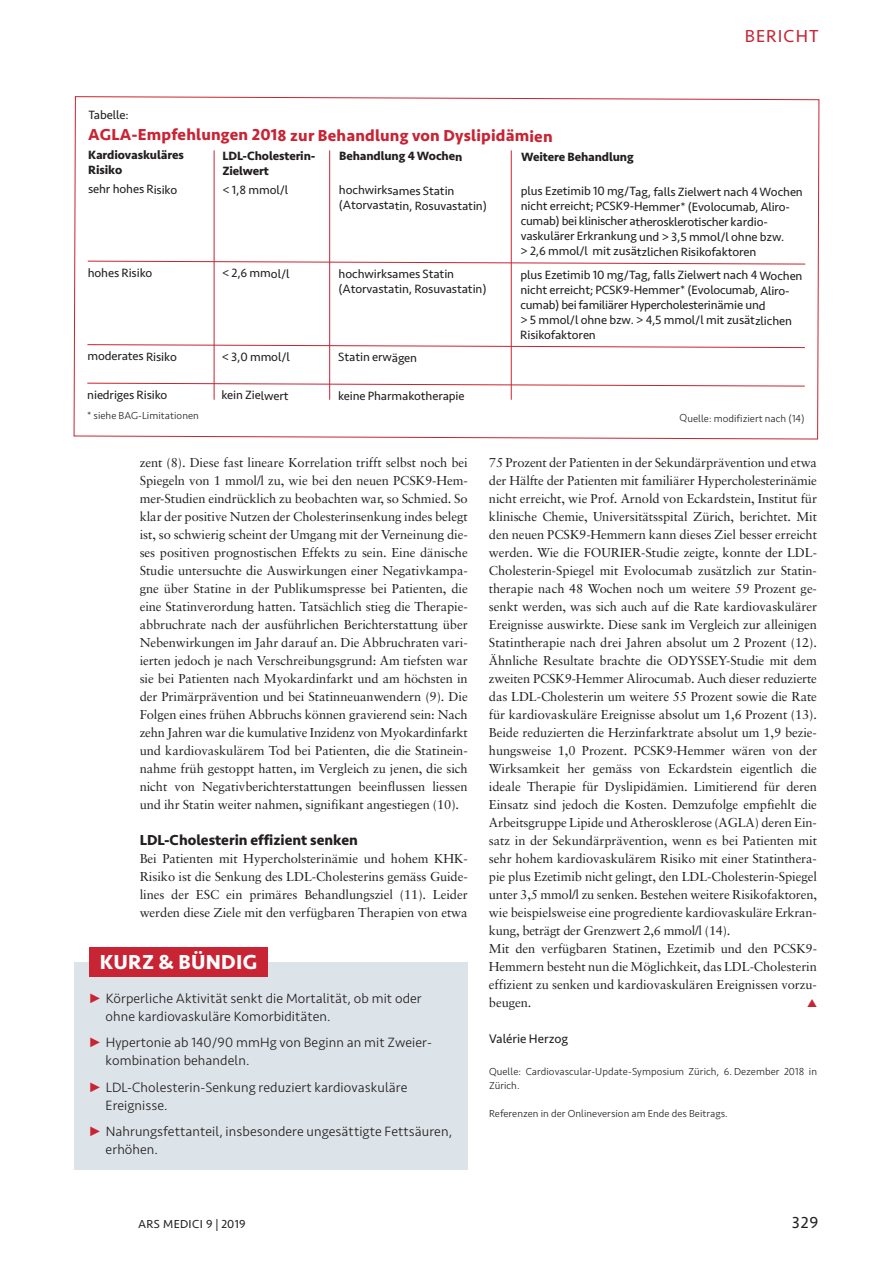
<style>
.page{position:relative;width:893px;height:1263px;background:#fff}
.page>*{position:absolute;margin:0;border:0;box-sizing:border-box;transform-origin:0 0}
.t1{font:700 21px "Seravek";letter-spacing:.01em;color:#fff}
.t2{font:18px "Seravek";letter-spacing:.06em;color:#c82434}
.t3{font:700 16.5px "Seravek";letter-spacing:.005em;color:#c82434}
.t4{font:16.5px "Seravek";color:#231f20}
.t5{font:700 15px "Seravek";color:#231f20}
.t6{font:300 13.95px/18px "Seravek";letter-spacing:.005em;color:#231f20}
.t7{font:12.9px/18px "Sabon";letter-spacing:-.005em;color:#231f20;text-align:justify}
.t8{font:12.9px "Seravek";color:#231f20}
.t9{font:12.45px/15px "Seravek";letter-spacing:-.01em;color:#231f20}
.t10{font:700 12.45px "Seravek";letter-spacing:-.01em;color:#231f20}
.t11{font:12px "Seravek";letter-spacing:.025em;color:#231f20}
.t12{font:300 10.5px/13.8px "Seravek";letter-spacing:.005em;color:#231f20}
</style>
<div class="page">
<svg style="left:73px;top:96px;width:746px;height:344px"></svg>
<svg style="left:87px;top:260px;width:719px;height:5px"></svg>
<svg style="left:87px;top:344px;width:719px;height:4px"></svg>
<svg style="left:87px;top:382px;width:718px;height:5px"></svg>
<hr style="left:214px;top:150px;width:1px;height:250px;background:#c82434">
<hr style="left:329px;top:150px;width:1px;height:250px;background:#c82434">
<hr style="left:511px;top:150px;width:1px;height:250px;background:#c82434">
<div style="left:74px;top:962px;width:394px;height:207px;background:#dde4e9"></div>
<div style="left:89px;top:947px;width:179px;height:30px;background:#c82434"></div>
<h2 class="t2" style="left:745px;top:22px;width:75px">BERICHT</h2>
<p class="t9" style="left:88px;top:107px;width:42px">Tabelle:</p>
<p class="t3" style="left:88px;top:122px;width:466px">AGLA-Empfehlungen 2018 zur Behandlung von Dyslipidämien</p>
<p class="t10" style="left:88px;top:145px;width:97px">Kardiovaskuläres</p>
<p class="t10" style="left:222px;top:146px;width:95px">LDL-Cholesterin-</p>
<p class="t10" style="left:339px;top:146px;width:125px">Behandlung 4 Wochen</p>
<p class="t10" style="left:521px;top:147px;width:114px">Weitere Behandlung</p>
<p class="t10" style="left:88px;top:160px;width:36px">Risiko</p>
<p class="t10" style="left:222px;top:161px;width:48px">Zielwert</p>
<p class="t9" style="left:88px;top:182px;width:91px">sehr hohes Risiko</p>
<p class="t9" style="left:222px;top:182px;width:68px">&lt; 1,8 mmol/l</p>
<p class="t9" style="left:339px;top:183px;width:117px">hochwirksames Statin</p>
<p class="t9" style="left:521px;top:184px;width:284px">plus Ezetimib 10 mg/Tag, falls Zielwert nach 4 Wochen</p>
<p class="t9" style="left:339px;top:198px;width:150px">(Atorvastatin, Rosuvastatin)</p>
<p class="t9" style="left:521px;top:199px;width:271px">nicht erreicht; PCSK9-Hemmer* (Evolocumab, Aliro&shy;cumab) bei klinischer atherosklerotischer kardio&shy;vaskulärer Erkrankung und &gt; 3,5 mmol/l ohne bzw. &gt; 2,6 mmol/l mit zusätzlichen Risikofaktoren</p>
<p class="t9" style="left:88px;top:265px;width:66px">hohes Risiko</p>
<p class="t9" style="left:222px;top:266px;width:69px">&lt; 2,6 mmol/l</p>
<p class="t9" style="left:339px;top:266px;width:117px">hochwirksames Statin</p>
<p class="t9" style="left:520px;top:267px;width:284px">plus Ezetimib 10 mg/Tag, falls Zielwert nach 4 Wochen</p>
<p class="t9" style="left:339px;top:281px;width:150px">(Atorvastatin, Rosuvastatin)</p>
<p class="t9" style="left:520px;top:282px;width:273px">nicht erreicht; PCSK9-Hemmer* (Evolocumab, Aliro&shy;cumab) bei familiärer Hypercholesterinämie und<br>&gt; 5 mmol/l ohne bzw. &gt; 4,5 mmol/l mit zusätzlichen Risikofaktoren</p>
<p class="t9" style="left:87px;top:349px;width:91px">moderates Risiko</p>
<p class="t9" style="left:222px;top:349px;width:70px">&lt; 3,0 mmol/l</p>
<p class="t9" style="left:338px;top:350px;width:80px">Statin erwägen</p>
<p class="t9" style="left:87px;top:387px;width:82px">niedriges Risiko</p>
<p class="t9" style="left:222px;top:388px;width:69px">kein Zielwert</p>
<p class="t9" style="left:338px;top:388px;width:128px">keine Pharmakotherapie</p>
<p class="t12" style="left:87px;top:409px;width:113px">* siehe BAG-Limitationen</p>
<p class="t12" style="left:680px;top:411px;width:127px">Quelle: modifiziert nach (14)</p>
<p class="t7" style="left:140px;top:455px;width:330px">zent (8). Diese fast lineare Korrelation trifft selbst noch bei Spiegeln von 1 mmol/l zu, wie bei den neuen PCSK9-Hem&shy;mer-Studien eindrücklich zu beobachten war, so Schmied. So klar der positive Nutzen der Cholesterinsenkung indes belegt ist, so schwierig scheint der Umgang mit der Verneinung die&shy;ses positiven prognostischen Effekts zu sein. Eine dänische Studie untersuchte die Auswirkungen einer Negativkampa&shy;gne über Statine in der Publikumspresse bei Patienten, die eine Statinverordung hatten. Tatsächlich stieg die Therapie&shy;abbruchrate nach der ausführlichen Berichterstattung über Nebenwirkungen im Jahr darauf an. Die Abbruchraten vari&shy;ierten jedoch je nach Verschreibungsgrund: Am tiefsten war sie bei Patienten nach Myokardinfarkt und am höchsten in der Primärprävention und bei Statinneuanwendern (9). Die Folgen eines frühen Abbruchs können gravierend sein: Nach zehn Jahren war die kumulative Inzidenz von Myokardinfarkt und kardiovaskulärem Tod bei Patienten, die die Statinein&shy;nahme früh gestoppt hatten, im Vergleich zu jenen, die sich nicht von Negativberichterstattungen beeinflussen liessen und ihr Statin weiter nahmen, signifikant angestiegen (10).</p>
<p class="t5" style="left:140px;top:828px;width:220px">LDL-Cholesterin effizient senken</p>
<p class="t7" style="left:140px;top:851px;width:330px">Bei Patienten mit Hypercholsterinämie und hohem KHK-Risiko ist die Senkung des LDL-Cholesterins gemäss Guide&shy;lines der ESC ein primäres Behandlungsziel (11). Leider werden diese Ziele mit den verfügbaren Therapien von etwa</p>
<h1 class="t1" style="left:100px;top:945px;width:159px">KURZ &amp; BÜNDIG</h1>
<p class="t6" style="left:106px;top:989px;width:318px">Körperliche Aktivität senkt die Mortalität, ob mit oder ohne kardiovaskuläre Komorbiditäten.</p>
<p class="t6" style="left:106px;top:1034px;width:328px">Hypertonie ab 140/90 mmHg von Beginn an mit Zweier&shy;kombination behandeln.</p>
<p class="t6" style="left:106px;top:1078px;width:303px">LDL-Cholesterin-Senkung reduziert kardiovaskuläre<br>Ereignisse.</p>
<p class="t6" style="left:106px;top:1123px;width:348px">Nahrungsfettanteil, insbesondere ungesättigte Fettsäuren, erhöhen.</p>
<p class="t7" style="left:489px;top:455px;width:330px;text-align:left">75 Prozent der Patienten in der Sekundärprävention und etwa der Hälfte der Patienten mit familiärer Hypercholesterinämie nicht erreicht, wie Prof. Arnold von Eckardstein, Institut für klinische Chemie, Universitätsspital Zürich, berichtet. Mit den neuen PCSK9-Hemmern kann dieses Ziel besser erreicht werden. Wie die FOURIER-Studie zeigte, konnte der LDL-Cholesterin-Spiegel mit Evolocumab zusätzlich zur Statin&shy;therapie nach 48 Wochen noch um weitere 59 Prozent ge&shy;senkt werden, was sich auch auf die Rate kardiovaskulärer Ereignisse auswirkte. Diese sank im Vergleich zur alleinigen Statintherapie nach drei Jahren absolut um 2 Prozent (12).<br>Ähnliche Resultate brachte die ODYSSEY-Studie mit dem zweiten PCSK9-Hemmer Alirocumab. Auch dieser reduzierte das LDL-Cholesterin um weitere 55 Prozent sowie die Rate für kardiovaskuläre Ereignisse absolut um 1,6 Prozent (13).<br>Beide reduzierten die Herzinfarktrate absolut um 1,9 bezie&shy;hungsweise 1,0 Prozent. PCSK9-Hemmer wären von der Wirksamkeit her gemäss von Eckardstein eigentlich die ideale Therapie für Dyslipidämien. Limitierend für deren Einsatz sind jedoch die Kosten. Demzufolge empfiehlt die Arbeitsgruppe Lipide und Atherosklerose (AGLA) deren Ein&shy;satz in der Sekundärprävention, wenn es bei Patienten mit sehr hohem kardiovaskulärem Risiko mit einer Statinthera&shy;pie plus Ezetimib nicht gelingt, den LDL-Cholesterin-Spiegel unter 3,5 mmol/l zu senken. Bestehen weitere Risikofaktoren, wie beispielsweise eine progrediente kardiovaskuläre Erkran&shy;kung, beträgt der Grenzwert 2,6 mmol/l (14).<br>Mit den verfügbaren Statinen, Ezetimib und den PCSK9- Hemmern besteht nun die Möglichkeit, das LDL-Cholesterin effizient zu senken und kardiovaskulären Ereignissen vorzu&shy;beugen.</p>
<p class="t8" style="left:489px;top:1029px;width:81px">Valérie Herzog</p>
<p class="t12" style="left:489px;top:1065px;width:330px">Quelle: Cardiovascular-Update-Symposium Zürich, 6. Dezember 2018 in<br>Zürich.</p>
<p class="t12" style="left:489px;top:1106px;width:240px">Referenzen in der Onlineversion am Ende des Beitrags.</p>
<p class="t11" style="left:138px;top:1214px;width:109px">ARS MEDICI 9 | 2019</p>
<p class="t4" style="left:792px;top:1209px;width:28px">329</p>
</div>
